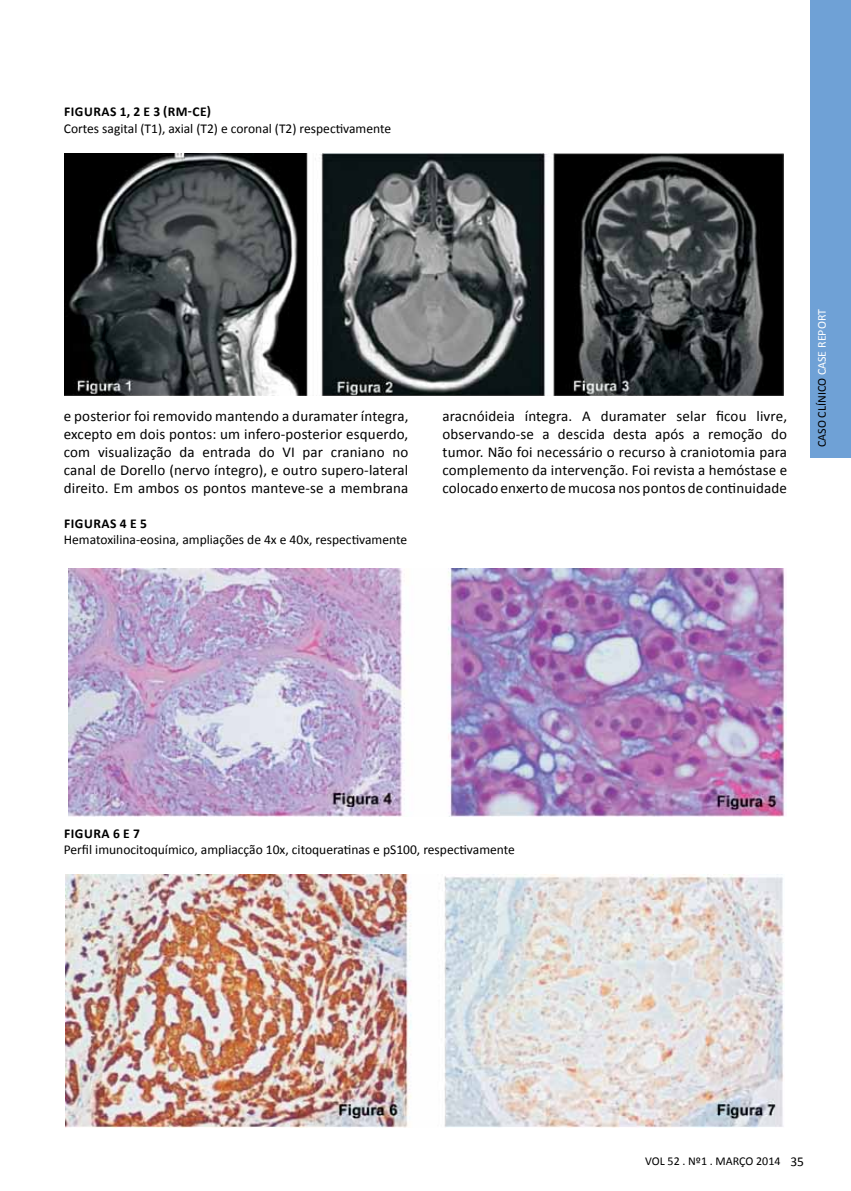
<style>
.page{position:relative;width:851px;height:1191px;background:#fff}
.page>*{position:absolute;margin:0;border:0;box-sizing:border-box;transform-origin:0 0}
.t1{font:15px/18px "Calibri";letter-spacing:.01em;color:#000;text-align:justify}
.t2{font:13.5px "Calibri";color:#000}
.t3{font:700 13.5px "Calibri";letter-spacing:.04em;color:#000}
.t4{font:12px "Calibri";color:#000}
.s1{color:#fff}
.s2{font-size:13.5px}
</style>
<div class="page">
<div style="left:809px;top:0;width:41px;height:458px;background:#6fa1d6"></div>
<img style="left:65px;top:154px;width:718px;height:241px">
<img style="left:68px;top:569px;width:718px;height:247px">
<img style="left:66px;top:874px;width:717px;height:253px">
<p class="t3" style="left:64px;top:103px;width:29px">FIGURAS</p>
<p class="t3" style="left:120px;top:103px;width:93px">1, 2 E 3 (RM-CE)</p>
<p class="t2" style="left:64px;top:120px;width:329px">Cortes sagital (T1), axial (T2) e coronal (T2) respectivamente</p>
<p class="t1" style="left:64px;top:407px;width:346px">e posterior foi removido mantendo a duramater íntegra, excepto em dois pontos: um infero-posterior esquerdo, com visualização da entrada do VI par craniano no canal de Dorello (nervo íntegro), e outro supero-lateral direito. Em ambos os pontos manteve-se a membrana</p>
<p class="t3" style="left:64px;top:515px;width:16px">FIGURAS</p>
<p class="t3" style="left:120px;top:515px;width:28px">4 E 5</p>
<p class="t2" style="left:64px;top:531px;width:345px">Hematoxilina-eosina, ampliações de 4x e 40x, respectivamente</p>
<p class="t1" style="left:442px;top:407px;width:346px">aracnóideia íntegra. A duramater selar ficou livre, observando-se a descida desta após a remoção do tumor. Não foi necessário o recurso à craniotomia para complemento da intervenção. Foi revista a hemóstase e colocado enxerto de mucosa nos pontos de continuidade</p>
<p class="t4" style="left:814px;top:447px;width:139px;rotate:-90deg">CASO CLÍNICO <span class="s1">CASE REPORT</span></p>
<p class="t3" style="left:64px;top:824px;width:16px">FIGURA</p>
<p class="t3" style="left:113px;top:824px;width:28px">6 E 7</p>
<p class="t2" style="left:64px;top:840px;width:452px">Perfil imunocitoquímico, ampliacção 10x, citoqueratinas e pS100, respectivamente</p>
<p class="t4" style="left:645px;top:1153px;width:160px">VOL 52 . Nº1 . MARÇO 2014 <span class="s2">35</span></p>
</div>
